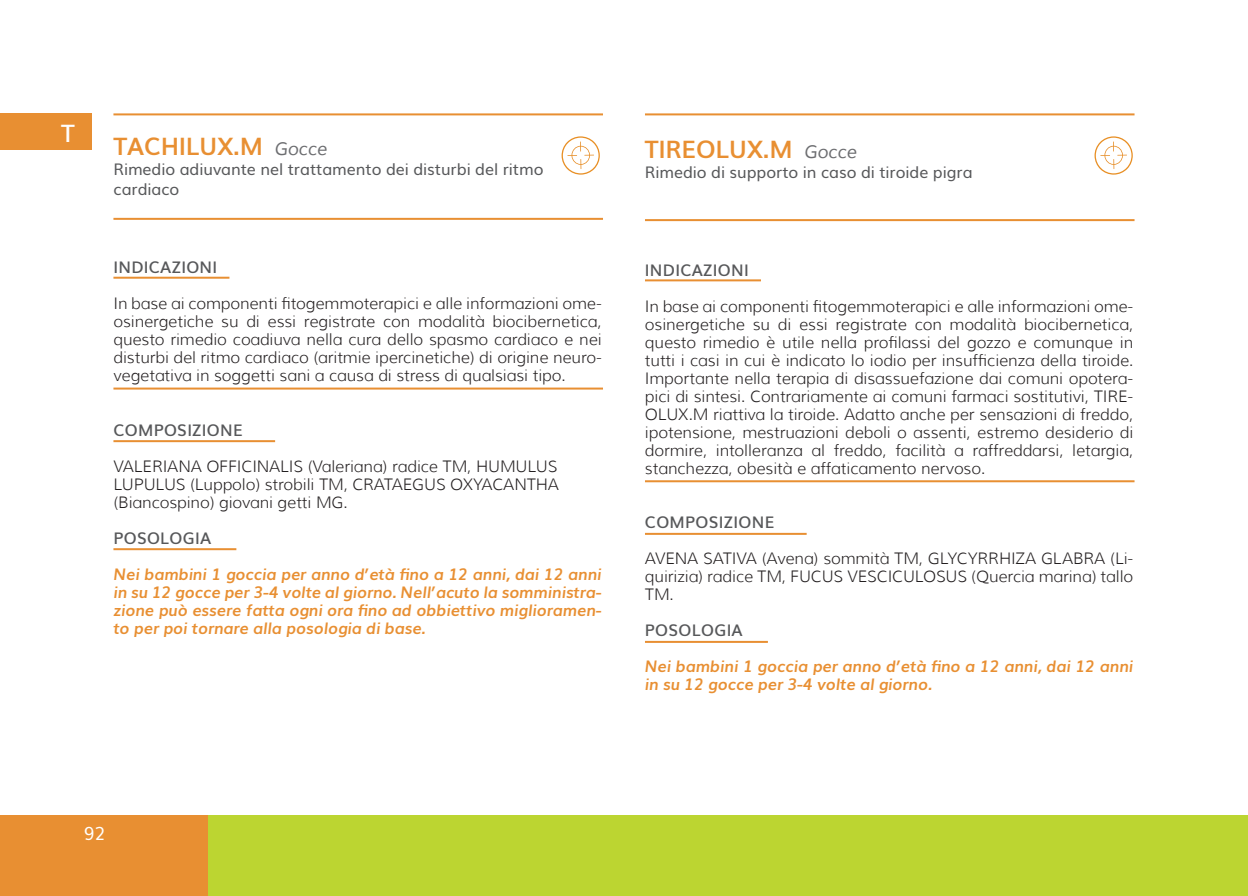
<style>
.page{position:relative;width:1248px;height:896px;background:#fff}
.page>*{position:absolute;margin:0;border:0;box-sizing:border-box;transform-origin:0 0}
.t1{font:700 24px "Muli";letter-spacing:-.005em;color:#e88f32}
.t2{font:600 24px "Muli";color:#fff}
.t3{font:18px "Muli";color:#fff}
.t4{font:300 16px/18px "Muli";letter-spacing:-.005em;color:#231f20;text-align:justify}
.t5{font:italic 700 16px/18px "Muli";letter-spacing:-.005em;color:#e88f32;text-align:justify}
.Sottotitolo_nome{font:16px/20px "Muli";letter-spacing:-.005em;color:#57585a}
.t6{font:600 16px "Muli";letter-spacing:.02em;color:#57585a}
.s1{font-weight:400;font-style:italic;font-size:18px;color:#6c6d70}
</style>
<div class="page">
<div style="left:11px;top:815px;width:1236px;height:81px;background:#bcd531"></div>
<div style="left:0;top:815px;width:207px;height:81px;background:#e88f32"></div>
<hr style="left:113px;top:113px;width:490px;height:2px;background:#e88f32">
<hr style="left:113px;top:218px;width:490px;height:2px;background:#e88f32">
<hr style="left:113px;top:277px;width:116px;height:2px;background:#e88f32">
<hr style="left:113px;top:387px;width:490px;height:2px;background:#e88f32">
<hr style="left:113px;top:440px;width:162px;height:2px;background:#e88f32">
<hr style="left:113px;top:548px;width:123px;height:2px;background:#e88f32">
<hr style="left:645px;top:113px;width:489px;height:2px;background:#e88f32">
<hr style="left:645px;top:219px;width:489px;height:2px;background:#e88f32">
<hr style="left:645px;top:279px;width:116px;height:2px;background:#e88f32">
<hr style="left:645px;top:480px;width:489px;height:2px;background:#e88f32">
<hr style="left:645px;top:533px;width:161px;height:2px;background:#e88f32">
<hr style="left:645px;top:641px;width:122px;height:2px;background:#e88f32">
<svg style="left:561px;top:136px;width:39px;height:39px"></svg>
<svg style="left:1094px;top:136px;width:38px;height:39px"></svg>
<div style="left:0;top:113px;width:92px;height:37px;background:#e88f32"></div>
<p class="t2" style="left:61px;top:113px;width:15px">T</p>
<p class="t1" style="left:113px;top:127px;width:215px">TACHILUX.M <span class="s1">Gocce</span></p>
<p class="Sottotitolo_nome" style="left:113px;top:158px;width:431px">Rimedio adiuvante nel trattamento dei disturbi del ritmo cardiaco</p>
<p class="t6" style="left:113px;top:255px;width:105px">INDICAZIONI</p>
<p class="t4" style="left:113px;top:295px;width:490px">In base ai componenti fitogemmoterapici e alle informazioni ome&shy;osinergetiche su di essi registrate con modalità biocibernetica, questo rimedio coadiuva nella cura dello spasmo cardiaco e nei disturbi del ritmo cardiaco (aritmie ipercinetiche) di origine neuro&shy;vegetativa in soggetti sani a causa di stress di qualsiasi tipo.</p>
<p class="t6" style="left:113px;top:417px;width:131px">COMPOSIZIONE</p>
<p class="t4" style="left:113px;top:457px;width:447px">VALERIANA OFFICINALIS (Valeriana) radice TM, HUMULUS LUPULUS (Luppolo) strobili TM, CRATAEGUS OXYACANTHA (Biancospino) giovani getti MG.</p>
<p class="t6" style="left:113px;top:525px;width:99px">POSOLOGIA</p>
<p class="t5" style="left:113px;top:564px;width:490px">Nei bambini 1 goccia per anno d’età fino a 12 anni, dai 12 anni in su 12 gocce per 3-4 volte al giorno. Nell’acuto la somministra&shy;zione può essere fatta ogni ora fino ad obbiettivo miglioramen&shy;to per poi tornare alla posologia di base.</p>
<p class="t1" style="left:645px;top:130px;width:213px">TIREOLUX.M <span class="s1">Gocce</span></p>
<p class="Sottotitolo_nome" style="left:645px;top:161px;width:329px">Rimedio di supporto in caso di tiroide pigra</p>
<p class="t6" style="left:645px;top:257px;width:105px">INDICAZIONI</p>
<p class="t4" style="left:645px;top:297px;width:490px">In base ai componenti fitogemmoterapici e alle informazioni ome&shy;osinergetiche su di essi registrate con modalità biocibernetica, questo rimedio è utile nella profilassi del gozzo e comunque in tutti i casi in cui è indicato lo iodio per insufficienza della tiroide.<br>Importante nella terapia di disassuefazione dai comuni opotera&shy;pici di sintesi. Contrariamente ai comuni farmaci sostitutivi, TIRE-OLUX.M riattiva la tiroide. Adatto anche per sensazioni di freddo, ipotensione, mestruazioni deboli o assenti, estremo desiderio di dormire, intolleranza al freddo, facilità a raffreddarsi, letargia, stanchezza, obesità e affaticamento nervoso.</p>
<p class="t6" style="left:645px;top:509px;width:131px">COMPOSIZIONE</p>
<p class="t4" style="left:645px;top:549px;width:489px">AVENA SATIVA (Avena) sommità TM, GLYCYRRHIZA GLABRA (Li&shy;quirizia) radice TM, FUCUS VESCICULOSUS (Quercia marina) tallo TM.</p>
<p class="t6" style="left:645px;top:617px;width:99px">POSOLOGIA</p>
<p class="t5" style="left:645px;top:656px;width:489px">Nei bambini 1 goccia per anno d’età fino a 12 anni, dai 12 anni in su 12 gocce per 3-4 volte al giorno.</p>
<p class="t3" style="left:84px;top:819px;width:23px">92</p>
</div>
